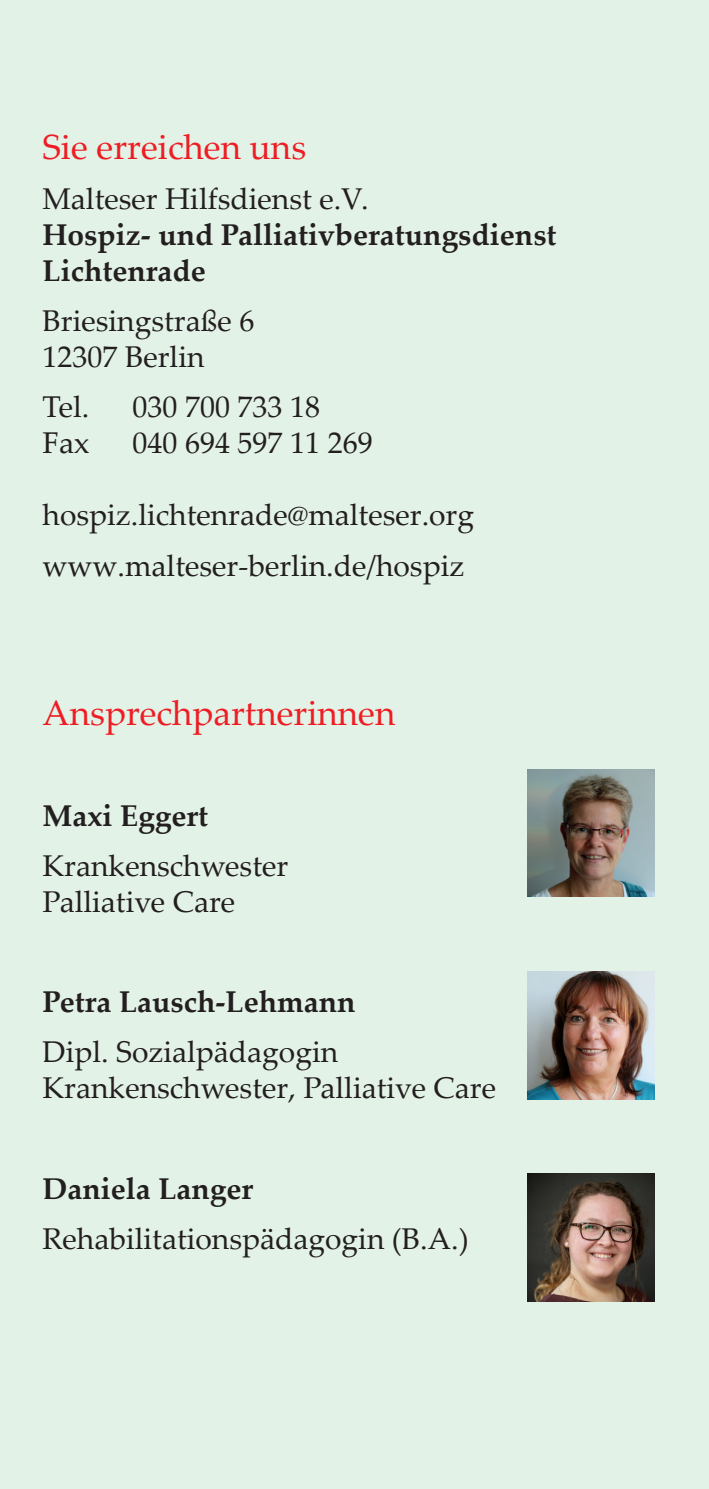
<style>
.page{position:relative;width:709px;height:1489px;background:#fff}
.page>*{position:absolute;margin:0;border:0;box-sizing:border-box;transform-origin:0 0}
.t1{font:35px "Palatino Linotype";color:#ee1d23}
.t2{font:30px/36px "Palatino Linotype";color:#231f20}
.t3{font:700 30px/36px "Palatino Linotype";color:#231f20}
.s1{font-weight:400}
</style>
<div class="page">
<div style="left:0;top:0;width:709px;height:1488px;background:#e3f2e7"></div>
<img style="left:527px;top:1173px;width:127px;height:127px">
<img style="left:527px;top:769px;width:127px;height:127px">
<img style="left:527px;top:971px;width:127px;height:127px">
<p class="t1" style="left:43px;top:122px;width:265px">Sie erreichen uns</p>
<p class="t3" style="left:43px;top:180px;width:515px"><span class="s1">Malteser Hilfsdienst e.V.<br></span>Hospiz- und Palliativberatungsdienst</p>
<p class="t3" style="left:43px;top:252px;width:165px">Lichtenrade</p>
<p class="t2" style="left:43px;top:302px;width:213px">Briesingstraße 6<br>12307 Berlin</p>
<p class="t2" style="left:43px;top:388px;width:48px">Tel.</p>
<p class="t2" style="left:133px;top:388px;width:189px">030 700 733 18</p>
<p class="t2" style="left:43px;top:424px;width:49px">Fax</p>
<p class="t2" style="left:133px;top:424px;width:242px">040 694 597 11 269</p>
<p class="t2" style="left:43px;top:496px;width:433px">hospiz.lichtenrade@malteser.org</p>
<p class="t2" style="left:43px;top:546px;width:423px">www.malteser-berlin.de/hospiz</p>
<p class="t1" style="left:43px;top:688px;width:354px">Ansprechpartnerinnen</p>
<p class="t3" style="left:43px;top:796px;width:167px">Maxi Eggert</p>
<p class="t2" style="left:43px;top:846px;width:247px">Krankenschwester<br>Palliative Care</p>
<p class="t3" style="left:43px;top:982px;width:314px">Petra Lausch-Lehmann</p>
<p class="t2" style="left:43px;top:1032px;width:297px">Dipl. Sozialpädagogin</p>
<p class="t2" style="left:43px;top:1068px;width:455px">Krankenschwester, Palliative Care</p>
<p class="t3" style="left:43px;top:1169px;width:212px">Daniela Langer</p>
<p class="t2" style="left:43px;top:1219px;width:427px">Rehabilitationspädagogin (B.A.)</p>
</div>
